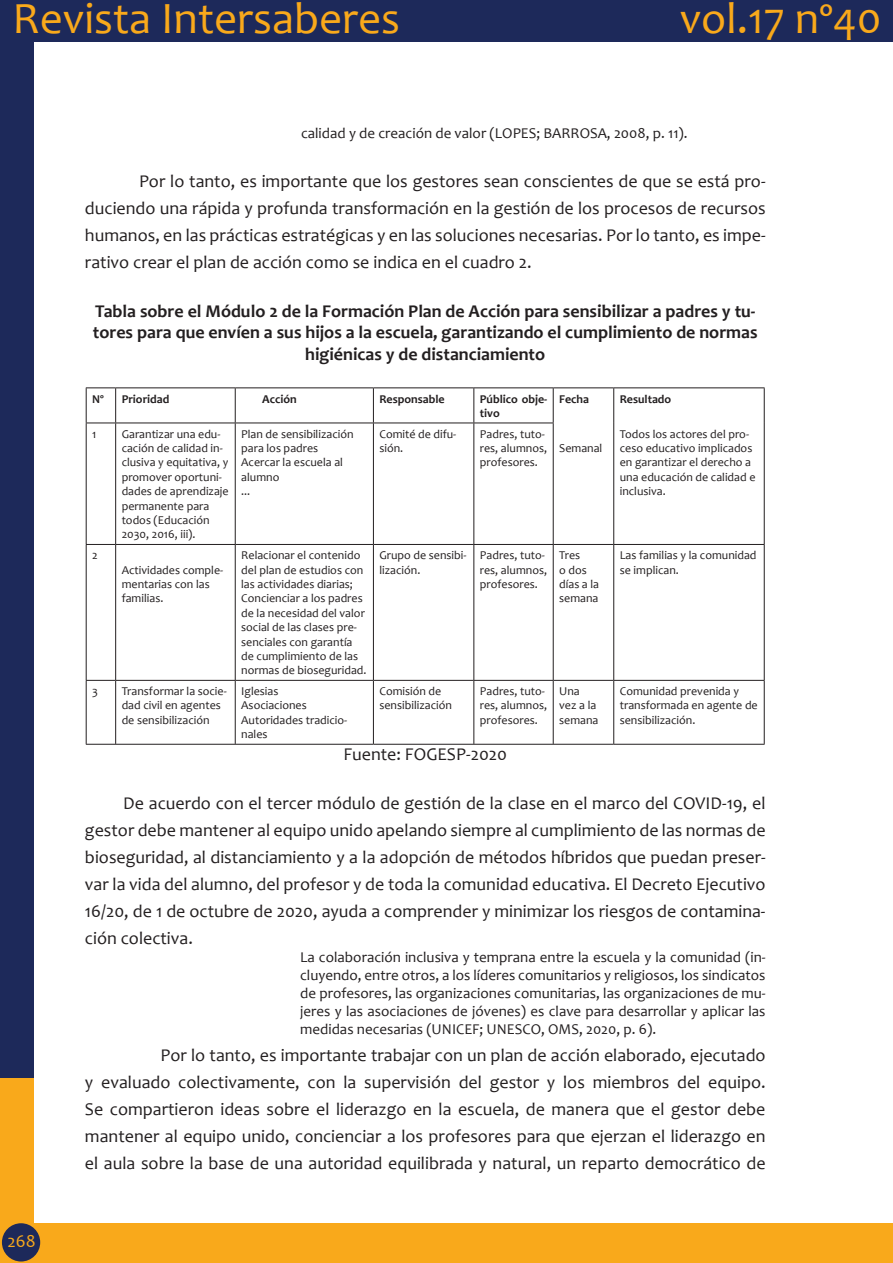
<style>
.page{position:relative;width:893px;height:1263px;background:#fff}
.page>*{position:absolute;margin:0;border:0;box-sizing:border-box;transform-origin:0 0}
.t1{font:45px "Candara";color:#f9a91b}
.t2{font:18px/27px "Candara";color:#231f20;text-align:justify}
.t3{font:700 18px/21.6px "Candara";color:#231f20;text-align:center}
.t4{font:18px "Candara";color:#f9a91b}
.t5{font:15px/18px "Candara";color:#231f20;text-align:justify}
.t6{font:12px/14.4px "Candara";color:#231f20}
.t7{font:700 12px/14.4px "Candara";color:#231f20}
</style>
<div class="page">
<div style="left:0;top:0;width:33px;height:1081px;background:#1d295a"></div>
<div style="left:0;top:0;width:893px;height:41px;background:#1d295a"></div>
<div style="left:0;top:1078px;width:33px;height:185px;background:#f9a91b"></div>
<div style="left:21px;top:1224px;width:872px;height:39px;background:#f9a91b"></div>
<div style="left:2px;top:1223px;width:38px;height:39px;background:#1d295a;border-radius:50%"></div>
<hr style="left:86px;top:387px;width:30px;height:1px;background:#231f20">
<hr style="left:86px;top:388px;width:1px;height:35px;background:#231f20">
<hr style="left:116px;top:387px;width:119px;height:1px;background:#231f20">
<hr style="left:115px;top:388px;width:1px;height:35px;background:#231f20">
<hr style="left:235px;top:387px;width:138px;height:1px;background:#231f20">
<hr style="left:235px;top:388px;width:1px;height:35px;background:#231f20">
<hr style="left:373px;top:387px;width:101px;height:1px;background:#231f20">
<hr style="left:373px;top:388px;width:1px;height:35px;background:#231f20">
<hr style="left:474px;top:387px;width:79px;height:1px;background:#231f20">
<hr style="left:473px;top:388px;width:1px;height:35px;background:#231f20">
<hr style="left:553px;top:387px;width:61px;height:1px;background:#231f20">
<hr style="left:553px;top:388px;width:1px;height:35px;background:#231f20">
<hr style="left:614px;top:387px;width:150px;height:1px;background:#231f20">
<hr style="left:613px;top:388px;width:1px;height:35px;background:#231f20">
<hr style="left:764px;top:388px;width:1px;height:35px;background:#231f20">
<hr style="left:86px;top:423px;width:30px;height:1px;background:#231f20">
<hr style="left:86px;top:423px;width:1px;height:121px;background:#231f20">
<hr style="left:116px;top:423px;width:119px;height:1px;background:#231f20">
<hr style="left:115px;top:423px;width:1px;height:121px;background:#231f20">
<hr style="left:235px;top:423px;width:138px;height:1px;background:#231f20">
<hr style="left:235px;top:423px;width:1px;height:121px;background:#231f20">
<hr style="left:373px;top:423px;width:101px;height:1px;background:#231f20">
<hr style="left:373px;top:423px;width:1px;height:121px;background:#231f20">
<hr style="left:474px;top:423px;width:80px;height:1px;background:#231f20">
<hr style="left:473px;top:423px;width:1px;height:121px;background:#231f20">
<hr style="left:553px;top:423px;width:1px;height:121px;background:#231f20">
<hr style="left:613px;top:423px;width:1px;height:121px;background:#231f20">
<hr style="left:764px;top:423px;width:1px;height:121px;background:#231f20">
<hr style="left:86px;top:544px;width:30px;height:1px;background:#231f20">
<hr style="left:86px;top:545px;width:1px;height:135px;background:#231f20">
<hr style="left:116px;top:544px;width:119px;height:1px;background:#231f20">
<hr style="left:115px;top:545px;width:1px;height:135px;background:#231f20">
<hr style="left:235px;top:544px;width:138px;height:1px;background:#231f20">
<hr style="left:235px;top:545px;width:1px;height:135px;background:#231f20">
<hr style="left:373px;top:544px;width:101px;height:1px;background:#231f20">
<hr style="left:373px;top:545px;width:1px;height:135px;background:#231f20">
<hr style="left:474px;top:544px;width:79px;height:1px;background:#231f20">
<hr style="left:473px;top:545px;width:1px;height:135px;background:#231f20">
<hr style="left:553px;top:544px;width:61px;height:1px;background:#231f20">
<hr style="left:553px;top:545px;width:1px;height:135px;background:#231f20">
<hr style="left:614px;top:544px;width:150px;height:1px;background:#231f20">
<hr style="left:613px;top:545px;width:1px;height:135px;background:#231f20">
<hr style="left:764px;top:545px;width:1px;height:135px;background:#231f20">
<hr style="left:86px;top:680px;width:30px;height:1px;background:#231f20">
<hr style="left:86px;top:681px;width:1px;height:63px;background:#231f20">
<hr style="left:116px;top:680px;width:119px;height:1px;background:#231f20">
<hr style="left:115px;top:681px;width:1px;height:63px;background:#231f20">
<hr style="left:235px;top:680px;width:138px;height:1px;background:#231f20">
<hr style="left:235px;top:681px;width:1px;height:63px;background:#231f20">
<hr style="left:373px;top:680px;width:101px;height:1px;background:#231f20">
<hr style="left:373px;top:681px;width:1px;height:63px;background:#231f20">
<hr style="left:474px;top:680px;width:79px;height:1px;background:#231f20">
<hr style="left:473px;top:681px;width:1px;height:63px;background:#231f20">
<hr style="left:553px;top:680px;width:61px;height:1px;background:#231f20">
<hr style="left:553px;top:681px;width:1px;height:63px;background:#231f20">
<hr style="left:614px;top:680px;width:150px;height:1px;background:#231f20">
<hr style="left:613px;top:681px;width:1px;height:63px;background:#231f20">
<hr style="left:764px;top:681px;width:1px;height:63px;background:#231f20">
<hr style="left:86px;top:744px;width:287px;height:1px;background:#231f20">
<hr style="left:373px;top:744px;width:241px;height:1px;background:#231f20">
<hr style="left:614px;top:744px;width:150px;height:1px;background:#231f20">
<h1 class="t1" style="left:13px;top:1px;width:389px">Revista Intersaberes</h1>
<h1 class="t1" style="left:680px;top:1px;width:203px">vol.17 nº40</h1>
<p class="t5" style="left:301px;top:126px;width:388px">calidad y de creación de valor (LOPES; BARROSA, 2008, p. 11).</p>
<p class="t2" style="left:85px;top:170px;width:682px;text-indent:54px">Por lo tanto, es importante que los gestores sean conscientes de que se está pro&shy;duciendo una rápida y profunda transformación en la gestión de los procesos de recursos humanos, en las prácticas estratégicas y en las soluciones necesarias. Por lo tanto, es impe&shy;rativo crear el plan de acción como se indica en el cuadro 2.</p>
<p class="t3" style="left:93px;top:302px;width:666px">Tabla sobre el Módulo 2 de la Formación Plan de Acción para sensibilizar a padres y tu&shy;tores para que envíen a sus hijos a la escuela, garantizando el cumplimiento de normas higiénicas y de distanciamiento</p>
<p class="t7" style="left:92px;top:393px;width:13px">Nº</p>
<p class="t7" style="left:122px;top:393px;width:49px">Prioridad</p>
<p class="t7" style="left:262px;top:393px;width:36px">Acción</p>
<p class="t7" style="left:379px;top:393px;width:67px">Responsable</p>
<p class="t7" style="left:480px;top:393px;width:69px">Público obje&shy;tivo</p>
<p class="t7" style="left:559px;top:393px;width:31px">Fecha</p>
<p class="t7" style="left:620px;top:393px;width:53px">Resultado</p>
<p class="t6" style="left:92px;top:428px;width:6px">1</p>
<p class="t6" style="left:122px;top:428px;width:109px">Garantizar una edu&shy;cación de calidad in&shy;clusiva y equitativa, y promover oportuni&shy;dades de aprendizaje permanente para todos (Educación<br>2030, 2016, iii).</p>
<p class="t6" style="left:241px;top:428px;width:114px">Plan de sensibilización para los padres<br>Acercar la escuela al alumno<br>...</p>
<p class="t6" style="left:379px;top:428px;width:78px">Comité de difu&shy;sión.</p>
<p class="t6" style="left:480px;top:428px;width:69px">Padres, tuto&shy;res, alumnos, profesores.</p>
<p class="t6" style="left:620px;top:428px;width:137px">Todos los actores del pro&shy;ceso educativo implicados en garantizar el derecho a una educación de calidad e inclusiva.</p>
<p class="t6" style="left:559px;top:442px;width:45px">Semanal</p>
<p class="t6" style="left:92px;top:549px;width:7px">2</p>
<p class="t6" style="left:122px;top:564px;width:103px">Actividades comple&shy;mentarias con las familias.</p>
<p class="t6" style="left:241px;top:549px;width:127px">Relacionar el contenido del plan de estudios con las actividades diarias;<br>Concienciar a los padres de la necesidad del valor social de las clases pre&shy;senciales con garantía de cumplimiento de las normas de bioseguridad.</p>
<p class="t6" style="left:379px;top:549px;width:89px">Grupo de sensibi&shy;lización.</p>
<p class="t6" style="left:480px;top:549px;width:69px">Padres, tuto&shy;res, alumnos, profesores.</p>
<p class="t6" style="left:559px;top:549px;width:41px">Tres<br>o dos días a la semana</p>
<p class="t6" style="left:620px;top:549px;width:138px">Las familias y la comunidad se implican.</p>
<p class="t4" style="left:7px;top:1233px;width:30px">268</p>
<p class="t6" style="left:92px;top:685px;width:7px">3</p>
<p class="t6" style="left:122px;top:685px;width:107px">Transformar la socie&shy;dad civil en agentes de sensibilización</p>
<p class="t6" style="left:241px;top:685px;width:108px">Iglesias<br>Asociaciones<br>Autoridades tradicio&shy;nales</p>
<p class="t6" style="left:379px;top:685px;width:74px">Comisión de sensibilización</p>
<p class="t6" style="left:480px;top:685px;width:69px">Padres, tuto&shy;res, alumnos, profesores.</p>
<p class="t6" style="left:559px;top:685px;width:41px">Una vez a la semana</p>
<p class="t6" style="left:620px;top:685px;width:139px">Comunidad prevenida y transformada en agente de sensibilización.</p>
<p class="t2" style="left:343px;top:743px;width:165px">Fuente: FOGESP-2020</p>
<p class="t2" style="left:85px;top:791px;width:682px;text-indent:38px">De acuerdo con el tercer módulo de gestión de la clase en el marco del COVID-19, el gestor debe mantener al equipo unido apelando siempre al cumplimiento de las normas de bioseguridad, al distanciamiento y a la adopción de métodos híbridos que puedan preser&shy;var la vida del alumno, del profesor y de toda la comunidad educativa. El Decreto Ejecutivo 16/20, de 1 de octubre de 2020, ayuda a comprender y minimizar los riesgos de contamina&shy;ción colectiva.</p>
<p class="t5" style="left:300px;top:949px;width:467px">La colaboración inclusiva y temprana entre la escuela y la comunidad (in&shy;cluyendo, entre otros, a los líderes comunitarios y religiosos, los sindicatos de profesores, las organizaciones comunitarias, las organizaciones de mu&shy;jeres y las asociaciones de jóvenes) es clave para desarrollar y aplicar las medidas necesarias (UNICEF; UNESCO, OMS, 2020, p. 6).</p>
<p class="t2" style="left:85px;top:1043px;width:682px;text-indent:76px">Por lo tanto, es importante trabajar con un plan de acción elaborado, ejecutado y evaluado colectivamente, con la supervisión del gestor y los miembros del equipo.<br>Se compartieron ideas sobre el liderazgo en la escuela, de manera que el gestor debe mantener al equipo unido, concienciar a los profesores para que ejerzan el liderazgo en el aula sobre la base de una autoridad equilibrada y natural, un reparto democrático de</p>
</div>
